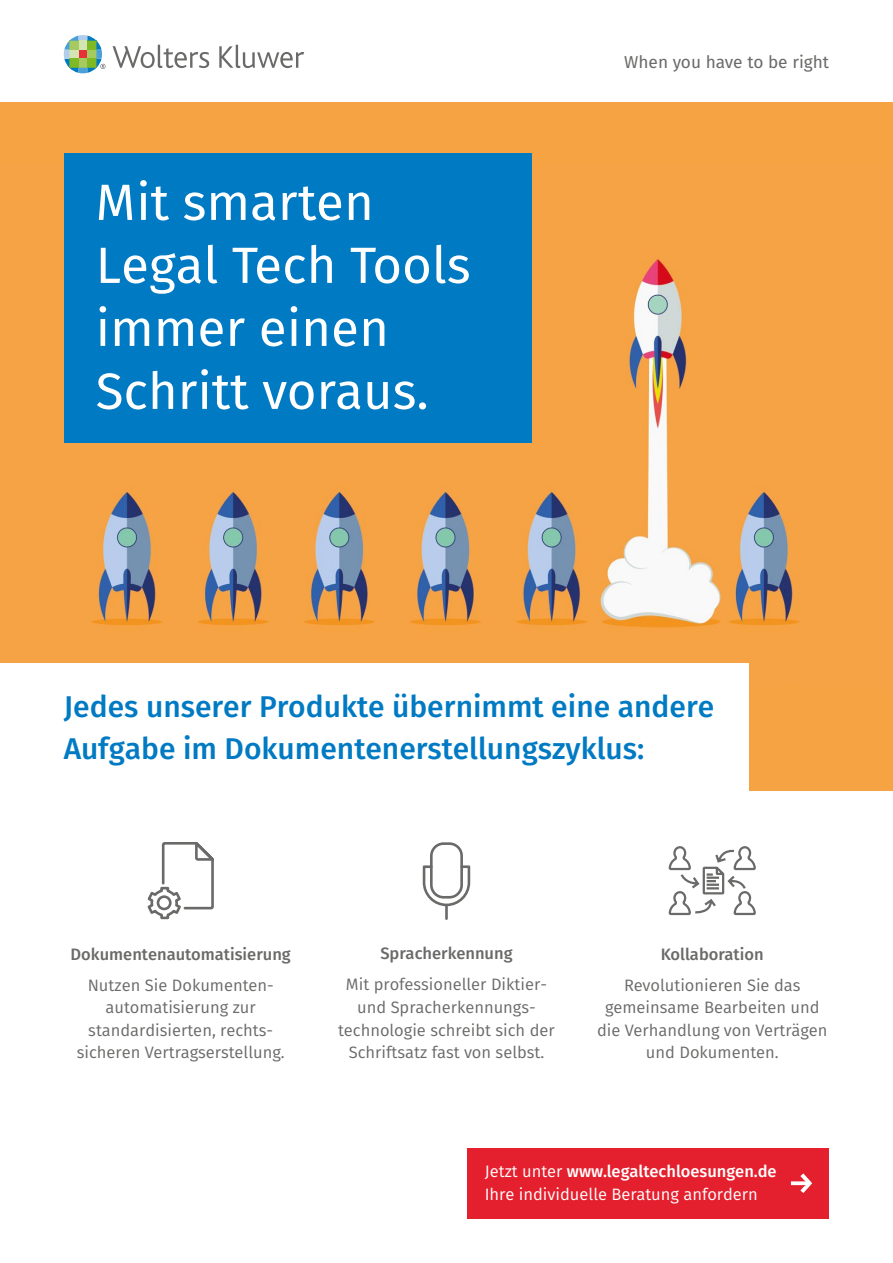
<style>
.page{position:relative;width:893px;height:1263px;background:#fff}
.page>*{position:absolute;margin:0;border:0;box-sizing:border-box;transform-origin:0 0}
.t1{font:51px/63px "Fira Sans";color:#fff}
.t2{font:500 30px/42px "Fira Sans";color:#007ac3}
.t3{font:17.25px "Fira Sans";color:#6a6a69}
.t4{font:16.5px/22.5px "Fira Sans";color:#6a6a69;text-align:center}
.t5{font:16.5px/22.5px "Fira Sans";color:#fff}
.t6{font:500 16.5px/31px "Fira Sans";color:#6a6a69;text-align:center}
.s1{font-weight:400}
.s2{font-weight:500}
</style>
<div class="page">
<svg style="left:113px;top:45px;width:96px;height:23px"></svg>
<svg style="left:219px;top:45px;width:85px;height:23px"></svg>
<svg style="left:64px;top:35px;width:42px;height:38px"></svg>
<div style="left:0;top:102px;width:893px;height:689px;background:#f6a344"></div>
<img style="left:64px;top:166px;width:735px;height:522px">
<div style="left:0;top:663px;width:748px;height:136px;background:#fff"></div>
<div style="left:64px;top:153px;width:467px;height:289px;background:#007ac3"></div>
<div style="left:468px;top:1148px;width:361px;height:70px;background:#e5202e"></div>
<svg style="left:791px;top:1173px;width:21px;height:20px"></svg>
<svg style="left:423px;top:842px;width:47px;height:64px"></svg>
<hr style="left:445px;top:904px;width:3px;height:16px;background:#6a6a69">
<svg style="left:147px;top:842px;width:67px;height:78px"></svg>
<svg style="left:668px;top:846px;width:88px;height:70px"></svg>
<p class="t1" style="left:96px;top:169px;width:376px">Mit smarten<br>Legal Tech Tools immer einen<br>Schritt voraus.</p>
<p class="t3" style="left:624px;top:49px;width:206px">When you have to be right</p>
<p class="t2" style="left:64px;top:684px;width:652px">Jedes unserer Produkte übernimmt eine andere<br>Aufgabe im Dokumentenerstellungszyklus:</p>
<p class="t6" style="left:71px;top:937px;width:222px">Dokumentenautomatisierung<br><span class="s1">Nutzen Sie Dokumenten-</span></p>
<p class="t4" style="left:77px;top:996px;width:210px">automatisierung zur standardisierten, rechts&shy;sicheren Vertragserstellung.</p>
<p class="t4" style="left:346px;top:938px;width:203px;line-height:31px"><span class="s2">Spracherkennung<br></span>Mit professioneller Diktier-</p>
<p class="t4" style="left:338px;top:995px;width:218px">und Spracherkennungs&shy;technologie schreibt sich der<br>Schriftsatz fast von selbst.</p>
<p class="t4" style="left:624px;top:938px;width:178px;line-height:31px"><span class="s2">Kollaboration<br></span>Revolutionieren Sie das</p>
<p class="t4" style="left:597px;top:996px;width:232px">gemeinsame Bearbeiten und die Verhandlung von Verträgen und Dokumenten.</p>
<p class="t5" style="left:485px;top:1160px;width:293px">Jetzt unter <span class="s2">www.legaltechloesungen.de<br></span>Ihre individuelle Beratung anfordern</p>
</div>
